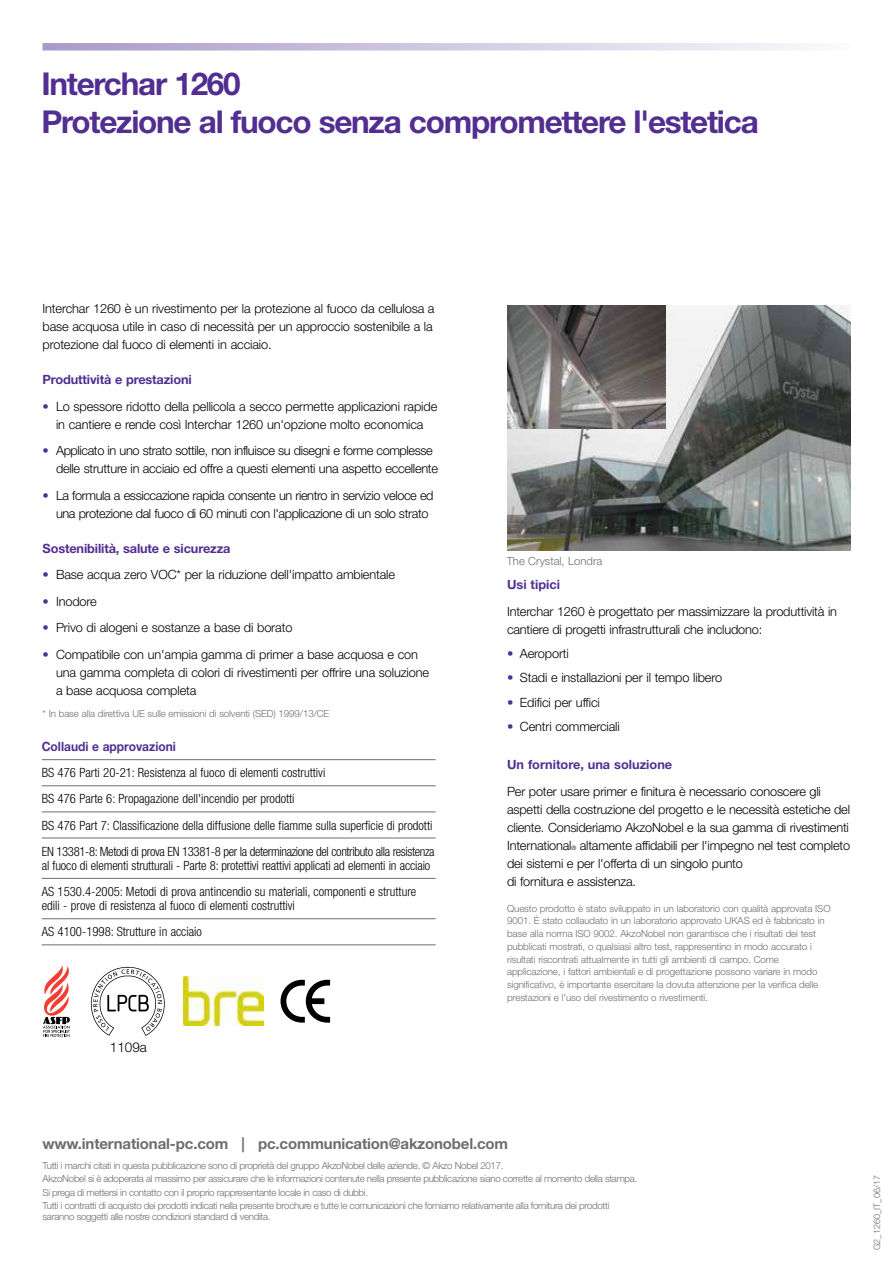
<style>
.page{position:relative;width:893px;height:1263px;background:#fff}
.page>*{position:absolute;margin:0;border:0;box-sizing:border-box;transform-origin:0 0}
.t1{font:700 31.5px/37.8px "Helvetica Neue LT Pro";letter-spacing:-.04em;color:#522e91}
.t2{font:700 15px "Helvetica Neue LT Pro";letter-spacing:-.01em;color:#6d6e71}
.t3{font:300 13.5px "Helvetica Neue LT Pro";color:#000}
.t4{font:300 12.75px/18px "Helvetica Neue LT Pro";letter-spacing:-.015em;color:#000}
.t5{font:300 condensed 12.75px/26.1px "Helvetica Neue LT Pro";color:#000}
.t6{font:700 12.75px "Helvetica Neue LT Pro";letter-spacing:-.01em;color:#522e91}
.t7{font:700 12.75px "Helvetica Neue LT Pro";letter-spacing:-.01em;color:#522e91;scale:.94 1}
.t8{font:300 11.25px "Helvetica Neue LT Pro";color:#6d6e71}
.t9{font:300 9.75px/12.8px "Helvetica Neue LT Pro";letter-spacing:-.01em;color:#6d6e71}
.t10{font:300 9.75px/13.4px "Helvetica Neue LT Pro";letter-spacing:-.03em;color:#6d6e71}
.t11{font:300 9px "Helvetica Neue LT Pro";color:#6d6e71}
.t12{font:6.6px "Arial";letter-spacing:.02em;color:#000}
.s1{color:#522e91}
.s2{font-size:6px}
</style>
<div class="page">
<svg style="left:43px;top:43px;width:759px;height:8px;background:#d2cae3"></svg>
<img style="left:507px;top:306px;width:343px;height:245px">
<hr style="left:42px;top:759px;width:394px;height:1px;background:#6d6e71">
<hr style="left:42px;top:785px;width:394px;height:1px;background:#6d6e71">
<hr style="left:42px;top:811px;width:394px;height:1px;background:#6d6e71">
<hr style="left:42px;top:838px;width:394px;height:1px;background:#6d6e71">
<hr style="left:42px;top:878px;width:394px;height:1px;background:#6d6e71">
<hr style="left:42px;top:918px;width:394px;height:1px;background:#6d6e71">
<hr style="left:42px;top:944px;width:394px;height:1px;background:#6d6e71">
<svg style="left:43px;top:965px;width:27px;height:72px"></svg>
<svg style="left:91px;top:967px;width:74px;height:69px"></svg>
<img style="left:183px;top:976px;width:80px;height:49px">
<img style="left:507px;top:306px;width:158px;height:122px">
<svg style="left:280px;top:980px;width:50px;height:42px"></svg>
<h1 class="t1" style="left:41px;top:64px;width:719px">Interchar 1260<br>Protezione al fuoco senza compromettere l'estetica</h1>
<p class="t4" style="left:43px;top:299px;width:394px">Interchar 1260 è un rivestimento per la protezione al fuoco da cellulosa a base acquosa utile in caso di necessità per un approccio sostenibile a la protezione dal fuoco di elementi in acciaio.</p>
<p class="t6" style="left:43px;top:372px;width:151px">Produttività e prestazioni</p>
<p class="t4" style="left:43px;top:397px;width:396px;text-align:center"><span class="s1">•</span> Lo spessore ridotto della pellicola a secco permette applicazioni rapide in cantiere e rende così Interchar 1260 un'opzione molto economica</p>
<p class="t4" style="left:56px;top:441px;width:384px;text-indent:-14px"><span class="s1">•</span> Applicato in uno strato sottile, non influisce su disegni e forme complesse delle strutture in acciaio ed offre a questi elementi una aspetto eccellente</p>
<p class="t4" style="left:56px;top:486px;width:379px;text-indent:-14px"><span class="s1">•</span> La formula a essiccazione rapida consente un rientro in servizio veloce ed una protezione dal fuoco di 60 minuti con l'applicazione di un solo strato</p>
<p class="t6" style="left:43px;top:540px;width:189px">Sostenibilità, salute e sicurezza</p>
<p class="t4" style="left:43px;top:565px;width:354px"><span class="s1">•</span> Base acqua zero VOC* per la riduzione dell'impatto ambientale</p>
<p class="t4" style="left:43px;top:592px;width:56px"><span class="s1">•</span> Inodore</p>
<p class="t4" style="left:43px;top:618px;width:251px"><span class="s1">•</span> Privo di alogeni e sostanze a base di borato</p>
<p class="t4" style="left:56px;top:645px;width:375px;text-indent:-14px"><span class="s1">•</span> Compatibile con un'ampia gamma di primer a base acquosa e con una gamma completa di colori di rivestimenti per offrire una soluzione a base acquosa completa</p>
<p class="t9" style="left:43px;top:707px;width:288px">* In base alla direttiva UE sulle emissioni di solventi (SED) 1999/13/CE</p>
<p class="t7" style="left:42px;top:738px;width:144px">Collaudi e approvazioni</p>
<p class="t5" style="left:42px;top:760px;width:394px">BS 476 Parti 20-21: Resistenza al fuoco di elementi costruttivi<br>BS 476 Parte 6: Propagazione dell'incendio per prodotti<br>BS 476 Part 7: Classificazione della diffusione delle fiamme sulla superficie di prodotti EN 13381-8: Metodi di prova EN 13381-8 per la determinazione del contributo alla resistenza</p>
<p class="t5" style="left:42px;top:852px;width:390px">al fuoco di elementi strutturali - Parte 8: protettivi reattivi applicati ad elementi in acciaio<br>AS 1530.4-2005: Metodi di prova antincendio su materiali, componenti e strutture</p>
<p class="t5" style="left:42px;top:893px;width:255px">edili - prove di resistenza al fuoco di elementi costruttivi<br>AS 4100-1998: Strutture in acciaio</p>
<p class="t12" style="left:101px;top:1038px;width:55px">LPS 1234: Issue x</p>
<p class="t3" style="left:105px;top:1039px;width:43px"><sub>Ce</sub>1109a</p>
<p class="t12" style="left:114px;top:1047px;width:38px">rt No. YYYY</p>
<p class="t8" style="left:507px;top:554px;width:97px">The Crystal, Londra</p>
<p class="t6" style="left:507px;top:577px;width:54px">Usi tipici</p>
<p class="t4" style="left:507px;top:602px;width:331px">Interchar 1260 è progettato per massimizzare la produttività in cantiere di progetti infrastrutturali che includono:</p>
<p class="t4" style="left:507px;top:644px;width:63px"><span class="s1">•</span> Aeroporti</p>
<p class="t4" style="left:507px;top:668px;width:217px"><span class="s1">•</span> Stadi e installazioni per il tempo libero</p>
<p class="t4" style="left:507px;top:693px;width:94px"><span class="s1">•</span> Edifici per uffici</p>
<p class="t4" style="left:507px;top:717px;width:114px"><span class="s1">•</span> Centri commerciali</p>
<p class="t6" style="left:507px;top:756px;width:167px">Un fornitore, una soluzione</p>
<p class="t4" style="left:507px;top:782px;width:344px">Per poter usare primer e finitura è necessario conoscere gli aspetti della costruzione del progetto e le necessità estetiche del cliente. Consideriamo AkzoNobel e la sua gamma di rivestimenti International<span class="s2">®</span> altamente affidabili per l'impegno nel test completo dei sistemi e per l'offerta di un singolo punto<br>di fornitura e assistenza.</p>
<p class="t9" style="left:507px;top:901px;width:325px">Questo prodotto è stato sviluppato in un laboratorio con qualità approvata ISO 9001. È stato collaudato in un laboratorio approvato UKAS ed è fabbricato in base alla norma ISO 9002. AkzoNobel non garantisce che i risultati dei test pubblicati mostrati, o qualsiasi altro test, rappresentino in modo accurato i risultati riscontrati attualmente in tutti gli ambienti di campo. Come applicazione, i fattori ambientali e di progettazione possono variare in modo significativo, è importante esercitare la dovuta attenzione per la verifica delle prestazioni e l'uso del rivestimento o rivestimenti.</p>
<p class="t2" style="left:43px;top:1134px;width:467px">www.international-pc.com | pc.communication@akzonobel.com</p>
<p class="t10" style="left:43px;top:1159px;width:596px">Tutti i marchi citati in questa pubblicazione sono di proprietà del gruppo AkzoNobel delle aziende. © Akzo Nobel 2017.<br>AkzoNobel si è adoperata al massimo per assicurare che le informazioni contenute nella presente pubblicazione siano corrette al momento della stampa.<br>Si prega di mettersi in contatto con il proprio rappresentante locale in caso di dubbi.<br>Tutti i contratti di acquisto dei prodotti indicati nella presente brochure e tutte le comunicazioni che forniamo relativamente alla fornitura dei prodotti</p>
<p class="t10" style="left:43px;top:1210px;width:230px">saranno soggetti alle nostre condizioni standard di vendita.</p>
<p class="t11" style="left:871px;top:1250px;width:77px;rotate:-90deg">G2_1260_IT_06/17</p>
</div>
